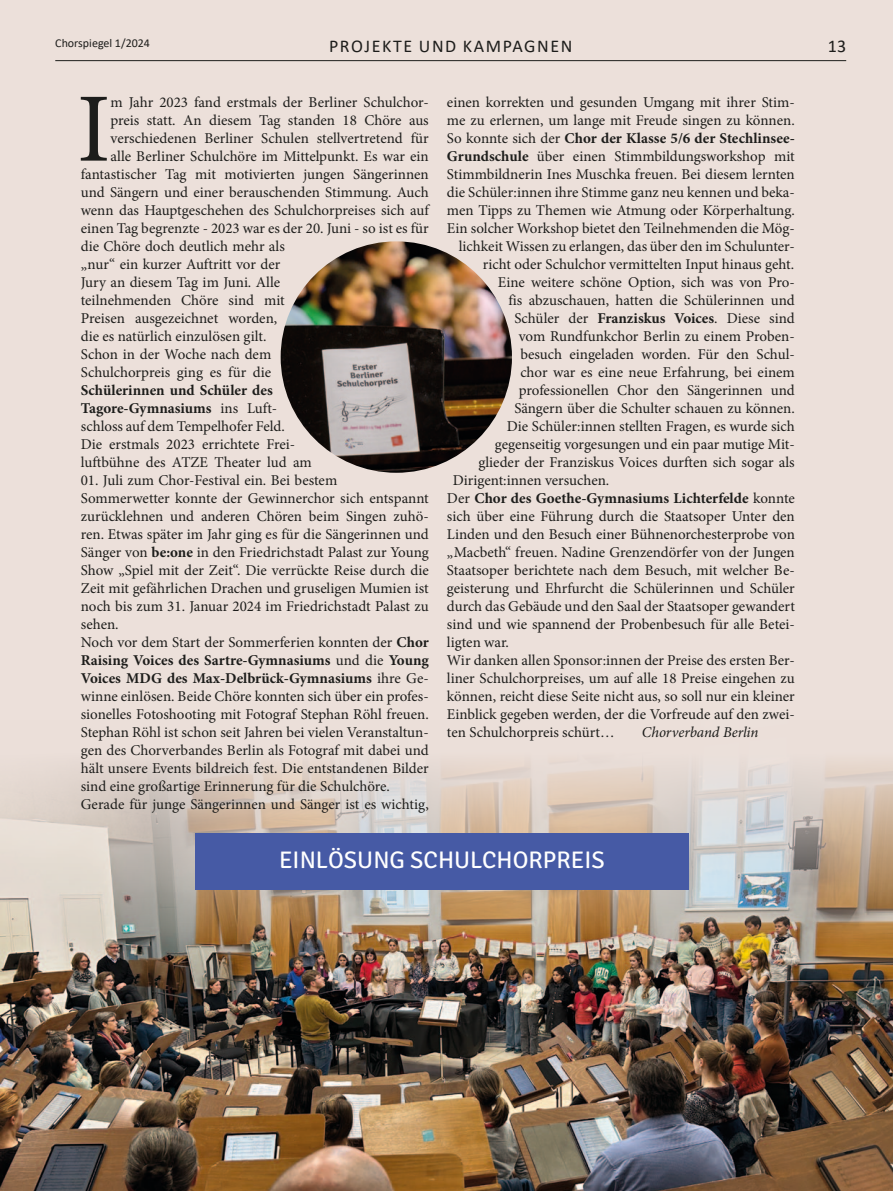
<style>
.page{position:relative;width:893px;height:1191px;background:#ece0da}
.page>*{position:absolute;margin:0;border:0;box-sizing:border-box;transform-origin:0 0}
.t1{font:98.1px "Minion Pro";color:#1d1d1b}
.t2{font:24px "Signika Negative";color:#fff}
.t3{font:18px "Calibri";letter-spacing:.09em;color:#1d1d1b}
.t4{font:15px/18px "Minion Pro";color:#1d1d1b;text-align:justify}
.t5{font:italic 15px "Minion Pro";letter-spacing:-.005em;color:#1d1d1b}
.t6{font:12px "Calibri";color:#1d1d1b}
.s1{font-weight:700}
</style>
<div class="page">
<img style="left:0;top:761px;width:893px;height:430px">
<hr style="left:55px;top:60px;width:791px;height:1px;background:#1d1d1b">
<img style="left:281px;top:241px;width:231px;height:232px;border-radius:116px">
<div style="left:195px;top:833px;width:494px;height:57px;background:#465aa5"></div>
<img style="left:0;top:897px;width:1px;height:294px">
<p class="t6" style="left:55px;top:35px;width:96px">Chorspiegel 1/2024</p>
<p class="t3" style="left:329px;top:33px;width:245px">PROJEKTE UND KAMPAGNEN</p>
<p class="t3" style="left:828px;top:33px;width:20px">13</p>
<p class="t1" style="left:77px;top:64px;width:35px">I</p>
<p class="t4" style="left:110px;top:93px;width:320px">m Jahr 2023 fand erstmals der Berliner Schulchor-</p>
<p class="t4" style="left:110px;top:111px;width:320px">preis statt. An diesem Tag standen 18 Chöre aus</p>
<p class="t4" style="left:110px;top:129px;width:320px">verschiedenen Berliner Schulen stellvertretend für</p>
<p class="t4" style="left:110px;top:147px;width:320px">alle Berliner Schulchöre im Mittelpunkt. Es war ein</p>
<p class="t4" style="left:81px;top:165px;width:350px">fantastischer Tag mit motivierten jungen Sängerinnen</p>
<p class="t4" style="left:81px;top:183px;width:350px">und Sängern und einer berauschenden Stimmung. Auch</p>
<p class="t4" style="left:81px;top:201px;width:350px">wenn das Hauptgeschehen des Schulchorpreises sich auf</p>
<p class="t4" style="left:81px;top:219px;width:350px">einen Tag begrenzte - 2023 war es der 20. Juni - so ist es für</p>
<p class="t4" style="left:81px;top:237px;width:206px">die Chöre doch deutlich mehr als</p>
<p class="t4" style="left:81px;top:255px;width:201px">„nur“ ein kurzer Auftritt vor der</p>
<p class="t4" style="left:81px;top:273px;width:201px">Jury an diesem Tag im Juni. Alle</p>
<p class="t4" style="left:81px;top:291px;width:205px">teilnehmenden Chöre sind mit</p>
<p class="t4" style="left:81px;top:309px;width:198px">Preisen ausgezeichnet worden,</p>
<p class="t4" style="left:81px;top:327px;width:187px">die es natürlich einzulösen gilt.</p>
<p class="t4" style="left:81px;top:345px;width:232px;text-align:left">Schon in der Woche nach dem<br>Schulchorpreis ging es für die<br><span class="s1">Schülerinnen und Schüler des<br>Tagore-Gymnasiums</span> ins Luft&shy;schloss auf dem Tempelhofer Feld.<br>Die erstmals 2023 errichtete Frei&shy;luftbühne des ATZE Theater lud am</p>
<p class="t4" style="left:81px;top:471px;width:350px;text-align:left">01. Juli zum Chor-Festival ein. Bei bestem Sommerwetter konnte der Gewinnerchor sich entspannt zurücklehnen und anderen Chören beim Singen zuhö&shy;ren. Etwas später im Jahr ging es für die Sängerinnen und Sänger von <span class="s1">be:one</span> in den Friedrichstadt Palast zur Young Show „Spiel mit der Zeit“. Die verrückte Reise durch die Zeit mit gefährlichen Drachen und gruseligen Mumien ist noch bis zum 31. Januar 2024 im Friedrichstadt Palast zu sehen.</p>
<p class="t4" style="left:81px;top:633px;width:350px">Noch vor dem Start der Sommerferien konnten der <span class="s1">Chor Raising Voices des Sartre-Gymnasiums</span> und die <span class="s1">Young Voices MDG des Max-Delbrück-Gymnasiums</span> ihre Ge&shy;winne einlösen. Beide Chöre konnten sich über ein profes&shy;sionelles Fotoshooting mit Fotograf Stephan Röhl freuen.<br>Stephan Röhl ist schon seit Jahren bei vielen Veranstaltun&shy;gen des Chorverbandes Berlin als Fotograf mit dabei und hält unsere Events bildreich fest. Die entstandenen Bilder sind eine großartige Erinnerung für die Schulchöre.</p>
<p class="t4" style="left:81px;top:795px;width:349px">Gerade für junge Sängerinnen und Sänger ist es wichtig,</p>
<p class="t4" style="left:447px;top:93px;width:349px;text-align:right">einen korrekten und gesunden Umgang mit ihrer Stim&shy;me zu erlernen, um lange mit Freude singen zu können.<br>So konnte sich der <span class="s1">Chor der Klasse 5/6 der Stechlinsee-Grundschule</span> über einen Stimmbildungsworkshop mit Stimmbildnerin Ines Muschka freuen. Bei diesem lernten die Schüler:innen ihre Stimme ganz neu kennen und beka&shy;men Tipps zu Themen wie Atmung oder Körperhaltung.<br>Ein solcher Workshop bietet den Teilnehmenden die Mög&shy;lichkeit Wissen zu erlangen, das über den im Schulunter&shy;richt oder Schulchor vermittelten Input hinaus geht.</p>
<p class="t4" style="left:498px;top:273px;width:299px">Eine weitere schöne Option, sich was von Pro-</p>
<p class="t4" style="left:508px;top:291px;width:288px">fis abzuschauen, hatten die Schülerinnen und</p>
<p class="t4" style="left:514px;top:309px;width:282px">Schüler der <span class="s1">Franziskus Voices</span>. Diese sind</p>
<p class="t4" style="left:519px;top:327px;width:278px">vom Rundfunkchor Berlin zu einem Proben-</p>
<p class="t4" style="left:520px;top:345px;width:276px">besuch eingeladen worden. Für den Schul-</p>
<p class="t4" style="left:520px;top:363px;width:276px">chor war es eine neue Erfahrung, bei einem</p>
<p class="t4" style="left:519px;top:381px;width:278px">professionellen Chor den Sängerinnen und</p>
<p class="t4" style="left:514px;top:399px;width:282px">Sängern über die Schulter schauen zu können.</p>
<p class="t4" style="left:507px;top:417px;width:290px">Die Schüler:innen stellten Fragen, es wurde sich</p>
<p class="t4" style="left:495px;top:435px;width:302px">gegenseitig vorgesungen und ein paar mutige Mit-</p>
<p class="t4" style="left:478px;top:453px;width:318px">glieder der Franziskus Voices durften sich sogar als</p>
<p class="t4" style="left:453px;top:471px;width:158px">Dirigent:innen versuchen.</p>
<p class="t4" style="left:447px;top:489px;width:349px">Der <span class="s1">Chor des Goethe-Gymnasiums Lichterfelde</span> konnte sich über eine Führung durch die Staatsoper Unter den Linden und den Besuch einer Bühnenorchesterprobe von „Macbeth“ freuen. Nadine Grenzendörfer von der Jungen Staatsoper berichtete nach dem Besuch, mit welcher Be&shy;geisterung und Ehrfurcht die Schülerinnen und Schüler durch das Gebäude und den Saal der Staatsoper gewandert sind und wie spannend der Probenbesuch für alle Betei&shy;ligten war.</p>
<p class="t4" style="left:447px;top:651px;width:349px">Wir danken allen Sponsor:innen der Preise des ersten Ber&shy;liner Schulchorpreises, um auf alle 18 Preise eingehen zu können, reicht diese Seite nicht aus, so soll nur ein kleiner Einblick gegeben werden, der die Vorfreude auf den zwei&shy;ten Schulchorpreis schürt…</p>
<p class="t5" style="left:642px;top:722px;width:118px">Chorverband Berlin</p>
<p class="t2" style="left:279px;top:847px;width:327px">EINLÖSUNG SCHULCHORPREIS</p>
</div>
